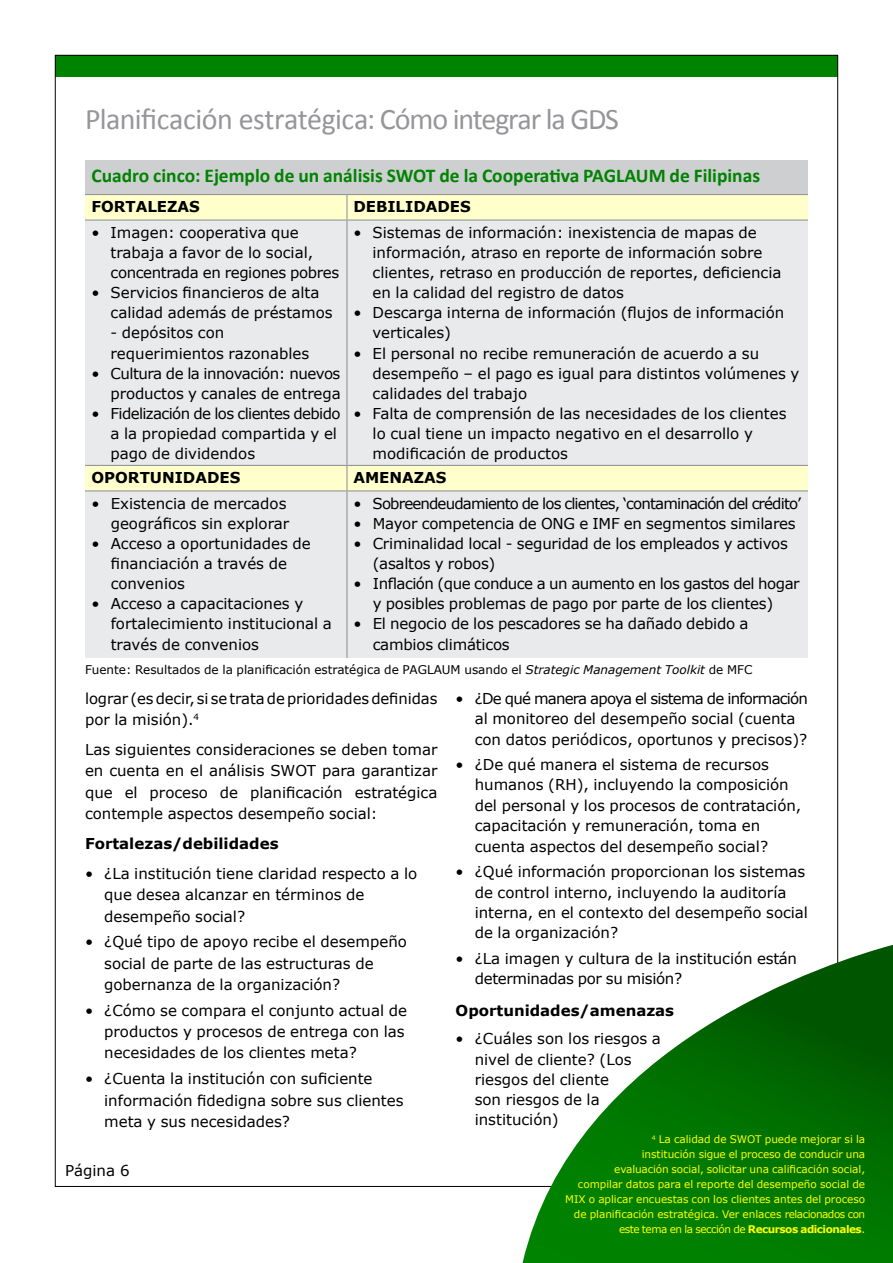
<style>
.page{position:relative;width:893px;height:1263px;background:#fff}
.page>*{position:absolute;margin:0;border:0;box-sizing:border-box;transform-origin:0 0}
.t1{font:30px "Calibri";letter-spacing:-.02em;color:#96969a}
.t2{font:700 19.5px "Calibri";color:#008300}
.t3{font:15px/20.1px "Verdana";color:#000}
.t4{font:700 15px "Verdana";color:#000}
.t5{font:15px/20.4px "Verdana";letter-spacing:-.02em;color:#000}
.t6{font:15px "Verdana";letter-spacing:-.055em;color:#000}
.t7{font:15px/20.1px "Verdana";letter-spacing:-.035em;color:#000;text-align:right}
.t8{font:12px "Verdana";color:#000}
.t9{font:10.5px/15px "Verdana";letter-spacing:-.005em;color:#ff0;text-align:right}
.s1{font-style:italic}
.s2{font-weight:700}
</style>
<div class="page">
<div style="left:55px;top:55px;width:783px;height:22px;background:#008300"></div>
<svg style="left:523px;top:945px;width:370px;height:318px"></svg>
<div style="left:85px;top:161px;width:723px;height:34px;background:#cdcfd1"></div>
<div style="left:85px;top:195px;width:723px;height:24px;background:#ffc"></div>
<div style="left:85px;top:221px;width:723px;height:437px;background:#e9eaeb"></div>
<hr style="left:85px;top:194px;width:262px;height:1px;background:#96969a">
<hr style="left:347px;top:194px;width:461px;height:1px;background:#96969a">
<hr style="left:85px;top:219px;width:262px;height:2px;background:#96969a">
<hr style="left:347px;top:219px;width:461px;height:2px;background:#96969a">
<hr style="left:85px;top:465px;width:262px;height:1px;background:#96969a">
<hr style="left:347px;top:465px;width:461px;height:1px;background:#96969a">
<hr style="left:85px;top:490px;width:262px;height:1px;background:#96969a">
<hr style="left:347px;top:490px;width:461px;height:1px;background:#96969a">
<hr style="left:346px;top:195px;width:2px;height:24px;background:#96969a">
<hr style="left:346px;top:221px;width:2px;height:244px;background:#96969a">
<hr style="left:346px;top:466px;width:2px;height:24px;background:#96969a">
<hr style="left:346px;top:491px;width:2px;height:167px;background:#96969a">
<h1 class="t1" style="left:85px;top:100px;width:536px">Planificación estratégica: Cómo integrar la GDS</h1>
<h2 class="t2" style="left:91px;top:163px;width:670px">Cuadro cinco: Ejemplo de un análisis SWOT de la Cooperativa PAGLAUM de Filipinas</h2>
<p class="t4" style="left:91px;top:197px;width:110px">FORTALEZAS</p>
<p class="t4" style="left:353px;top:197px;width:119px">DEBILIDADES</p>
<p class="t3" style="left:111px;top:222px;width:230px;text-indent:-19px">• Imagen: cooperativa que trabaja a favor de lo social, concentrada en regiones pobres</p>
<p class="t3" style="left:111px;top:282px;width:224px;text-indent:-19px">• Servicios financieros de alta calidad además de préstamos</p>
<p class="t3" style="left:111px;top:322px;width:200px">- depósitos con requerimientos razonables</p>
<p class="t7" style="left:91px;top:363px;width:251px">• Cultura de la innovación: nuevos productos y canales de entrega</p>
<p class="t3" style="left:111px;top:403px;width:231px;text-indent:-19px">• Fidelización de los clientes debido a la propiedad compartida y el pago de dividendos</p>
<p class="t3" style="left:373px;top:222px;width:410px;text-indent:-19px">• Sistemas de información: inexistencia de mapas de información, atraso en reporte de información sobre clientes, retraso en producción de reportes, deficiencia en la calidad del registro de datos</p>
<p class="t3" style="left:373px;top:302px;width:413px;text-indent:-19px">• Descarga interna de información (flujos de información verticales)</p>
<p class="t3" style="left:373px;top:342px;width:428px;text-indent:-19px">• El personal no recibe remuneración de acuerdo a su desempeño – el pago es igual para distintos volúmenes y calidades del trabajo</p>
<p class="t3" style="left:373px;top:403px;width:415px;text-indent:-19px">• Falta de comprensión de las necesidades de los clientes lo cual tiene un impacto negativo en el desarrollo y modificación de productos</p>
<p class="t4" style="left:92px;top:468px;width:150px">OPORTUNIDADES</p>
<p class="t4" style="left:353px;top:468px;width:95px">AMENAZAS</p>
<p class="t3" style="left:92px;top:493px;width:199px;text-align:right">• Existencia de mercados geográficos sin explorar</p>
<p class="t3" style="left:111px;top:533px;width:202px;text-indent:-19px">• Acceso a oportunidades de financiación a través de convenios</p>
<p class="t3" style="left:111px;top:593px;width:223px;text-indent:-19px">• Acceso a capacitaciones y fortalecimiento institucional a través de convenios</p>
<p class="t6" style="left:353px;top:494px;width:449px">• Sobreendeudamiento de los clientes, ‘contaminación del crédito’</p>
<p class="t3" style="left:353px;top:513px;width:444px">• Mayor competencia de ONG e IMF en segmentos similares</p>
<p class="t3" style="left:373px;top:533px;width:417px;text-indent:-19px">• Criminalidad local - seguridad de los empleados y activos (asaltos y robos)</p>
<p class="t3" style="left:354px;top:573px;width:447px;text-align:center">• Inflación (que conduce a un aumento en los gastos del hogar y posibles problemas de pago por parte de los clientes)</p>
<p class="t3" style="left:373px;top:613px;width:377px;text-indent:-19px">• El negocio de los pescadores se ha dañado debido a cambios climáticos</p>
<p class="t8" style="left:85px;top:662px;width:669px">Fuente: Resultados de la planificación estratégica de PAGLAUM usando el <span class="s1">Strategic Management Toolkit</span> de MFC</p>
<p class="t3" style="left:85px;top:687px;width:354px;line-height:21.5px">lograr (es decir, si se trata de prioridades definidas por la misión).<sup>4</sup></p>
<p class="t3" style="left:85px;top:738px;width:354px;line-height:21.3px;text-align:justify">Las siguientes consideraciones se deben tomar en cuenta en el análisis SWOT para garantizar que el proceso de planificación estratégica contemple aspectos desempeño social:</p>
<p class="t4" style="left:85px;top:834px;width:195px">Fortalezas/debilidades</p>
<p class="t3" style="left:104px;top:862px;width:315px;line-height:21.3px;text-indent:-19px">• ¿La institución tiene claridad respecto a lo que desea alcanzar en términos de desempeño social?</p>
<p class="t3" style="left:104px;top:931px;width:304px;line-height:21.5px;text-indent:-19px">• ¿Qué tipo de apoyo recibe el desempeño social de parte de las estructuras de gobernanza de la organización?</p>
<p class="t3" style="left:104px;top:999px;width:304px;line-height:21.3px;text-indent:-19px">• ¿Cómo se compara el conjunto actual de productos y procesos de entrega con las necesidades de los clientes meta?</p>
<p class="t3" style="left:104px;top:1067px;width:301px;line-height:21.3px;text-indent:-19px">• ¿Cuenta la institución con suficiente información fidedigna sobre sus clientes meta y sus necesidades?</p>
<p class="t3" style="left:65px;top:1160px;width:66px">Página 6</p>
<p class="t3" style="left:475px;top:688px;width:335px;text-indent:-19px">• ¿De qué manera apoya el sistema de información al monitoreo del desempeño social (cuenta con datos periódicos, oportunos y precisos)?</p>
<p class="t3" style="left:475px;top:754px;width:328px;text-indent:-19px">• ¿De qué manera el sistema de recursos humanos (RH), incluyendo la composición del personal y los procesos de contratación, capacitación y remuneración, toma en cuenta aspectos del desempeño social?</p>
<p class="t3" style="left:475px;top:861px;width:335px;text-indent:-19px">• ¿Qué información proporcionan los sistemas de control interno, incluyendo la auditoría interna, en el contexto del desempeño social de la organización?</p>
<p class="t5" style="left:475px;top:948px;width:324px;text-indent:-19px">• ¿La imagen y cultura de la institución están determinadas por su misión?</p>
<p class="t4" style="left:456px;top:1000px;width:220px">Oportunidades/amenazas</p>
<p class="t3" style="left:475px;top:1028px;width:188px;text-indent:-19px">• ¿Cuáles son los riesgos a nivel de cliente? (Los riesgos del cliente<br>son riesgos de la institución)</p>
<p class="t9" style="left:565px;top:1131px;width:301px"><sup>4</sup> La calidad de SWOT puede mejorar si la<br>institución sigue el proceso de conducir una<br>evaluación social, solicitar una calificación social,<br>compilar datos para el reporte del desempeño social de MIX o aplicar encuestas con los clientes antes del proceso de planificación estratégica. Ver enlaces relacionados con este tema en la sección de <span class="s2">Recursos adicionales</span>.</p>
</div>
